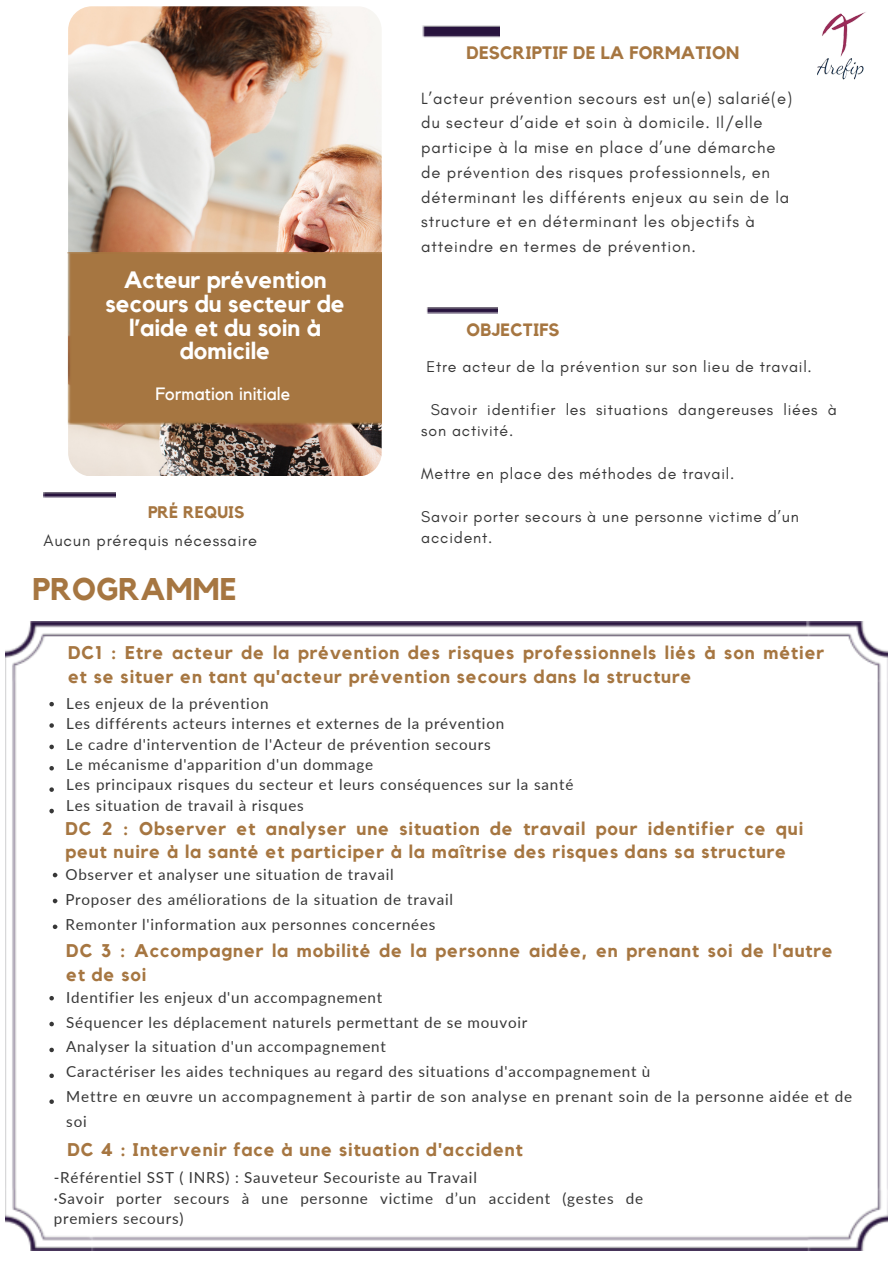
<style>
.page{position:relative;width:894px;height:1264px;background:#fff}
.page>*{position:absolute;margin:0;border:0;box-sizing:border-box;transform-origin:0 0}
.t1{font:700 31.2px "Kollektif";letter-spacing:.01em;color:#a67641}
.t2{font:700 23.55px/23.7px "Kollektif";color:#fff;text-align:center}
.t3{font:700 18.3px/23.7px "Kollektif";letter-spacing:.05em;color:#a67641}
.t4{font:700 18px "Kollektif";letter-spacing:.01em;color:#a67641}
.t5{font:17.85px "Kollektif";letter-spacing:.01em;color:#fff}
.t6{font:700 17.85px "Kollektif";letter-spacing:.01em;color:#a67641}
.t7{font:700 16.8px "Kollektif";letter-spacing:.01em;color:#a67641}
.t8{font:16.65px/24.8px "Glacial Indifference";letter-spacing:.05em;color:#373737}
.t9{font:16.35px "Glacial Indifference";letter-spacing:.05em;color:#373737}
.t10{font:15.9px/21.3px "Glacial Indifference";letter-spacing:.05em;color:#373737}
.t11{font:15.15px/24.8px "Lato";letter-spacing:.05em;color:#373737}
</style>
<div class="page">
<img style="left:68px;top:6px;width:313px;height:470px">
<img style="left:44px;top:492px;width:72px;height:6px">
<div style="left:68px;top:252px;width:313px;height:172px;background:#a67641"></div>
<img style="left:6px;top:621px;width:881px;height:629px">
<img style="left:422px;top:26px;width:77px;height:12px">
<img style="left:426px;top:307px;width:71px;height:6px">
<svg style="left:49px;top:702px;width:5px;height:4px"></svg>
<svg style="left:49px;top:723px;width:5px;height:4px"></svg>
<svg style="left:49px;top:744px;width:5px;height:5px"></svg>
<svg style="left:49px;top:766px;width:5px;height:4px"></svg>
<svg style="left:49px;top:787px;width:5px;height:4px"></svg>
<svg style="left:49px;top:808px;width:5px;height:5px"></svg>
<svg style="left:53px;top:872px;width:4px;height:5px"></svg>
<svg style="left:53px;top:898px;width:4px;height:5px"></svg>
<svg style="left:53px;top:924px;width:4px;height:5px"></svg>
<svg style="left:49px;top:995px;width:5px;height:5px"></svg>
<svg style="left:49px;top:1021px;width:5px;height:5px"></svg>
<svg style="left:49px;top:1047px;width:5px;height:5px"></svg>
<svg style="left:49px;top:1073px;width:5px;height:5px"></svg>
<svg style="left:49px;top:1099px;width:5px;height:4px"></svg>
<img style="left:817px;top:12px;width:49px;height:68px">
<h3 class="t4" style="left:466px;top:44px;width:274px">DESCRIPTIF DE LA FORMATION</h3>
<p class="t2" style="left:105px;top:269px;width:241px">Acteur prévention secours du secteur de l’aide et du soin à domicile</p>
<p class="t5" style="left:155px;top:385px;width:136px">Formation initiale</p>
<p class="t7" style="left:148px;top:505px;width:98px">PRÉ REQUIS</p>
<h5 class="t9" style="left:44px;top:530px;width:215px">Aucun prérequis nécessaire</h5>
<h1 class="t1" style="left:32px;top:575px;width:206px">PROGRAMME</h1>
<p class="t8" style="left:421px;top:85px;width:372px">L’acteur prévention secours est un(e) salarié(e) du secteur d’aide et soin à domicile. Il/elle participe à la mise en place d’une démarche de prévention des risques professionnels, en déterminant les différents enjeux au sein de la structure et en déterminant les objectifs à atteindre en termes de prévention.</p>
<p class="t6" style="left:466px;top:321px;width:94px">OBJECTIFS</p>
<p class="t10" style="left:426px;top:356px;width:387px">Etre acteur de la prévention sur son lieu de travail.</p>
<h3 class="t10" style="left:421px;top:398px;width:417px;text-indent:9px">Savoir identifier les situations dangereuses liées à son activité.</h3>
<p class="t10" style="left:421px;top:463px;width:314px">Mettre en place des méthodes de travail.</p>
<p class="t10" style="left:421px;top:505px;width:379px">Savoir porter secours à une personne victime d’un accident.</p>
<h4 class="t3" style="left:68px;top:641px;width:757px">DC1 : Etre acteur de la prévention des risques professionnels liés à son métier et se situer en tant qu'acteur prévention secours dans la structure</h4>
<p class="t11" style="left:66px;top:691px;width:204px">Les enjeux de la prévention</p>
<p class="t11" style="left:66px;top:711px;width:439px">Les différents acteurs internes et externes de la prévention</p>
<p class="t11" style="left:66px;top:731px;width:426px">Le cadre d'intervention de l'Acteur de prévention secours</p>
<p class="t11" style="left:66px;top:751px;width:308px">Le mécanisme d'apparition d'un dommage</p>
<p class="t11" style="left:66px;top:774px;width:508px;line-height:20.2px">Les principaux risques du secteur et leurs conséquences sur la santé<br>Les situation de travail à risques</p>
<p class="t3" style="left:65px;top:817px;width:739px">DC 2 : Observer et analyser une situation de travail pour identifier ce qui peut nuire à la santé et participer à la maîtrise des risques dans sa structure</p>
<p class="t11" style="left:65px;top:861px;width:330px">Observer et analyser une situation de travail</p>
<p class="t11" style="left:65px;top:886px;width:389px">Proposer des améliorations de la situation de travail<br>Remonter l'information aux personnes concernées</p>
<p class="t3" style="left:66px;top:939px;width:767px">DC 3 : Accompagner la mobilité de la personne aidée, en prenant soi de l'autre et de soi</p>
<p class="t11" style="left:66px;top:984px;width:317px">Identifier les enjeux d'un accompagnement</p>
<p class="t11" style="left:66px;top:1009px;width:462px">Séquencer les déplacement naturels permettant de se mouvoir</p>
<p class="t11" style="left:66px;top:1034px;width:321px">Analyser la situation d'un accompagnement</p>
<p class="t11" style="left:66px;top:1058px;width:585px">Caractériser les aides techniques au regard des situations d'accompagnement ù</p>
<p class="t11" style="left:66px;top:1083px;width:787px">Mettre en œuvre un accompagnement à partir de son analyse en prenant soin de la personne aidée et de soi</p>
<p class="t3" style="left:68px;top:1138px;width:456px">DC 4 : Intervenir face à une situation d'accident</p>
<h4 class="t11" style="left:54px;top:1165px;width:424px">-Référentiel SST ( INRS) : Sauveteur Secouriste au Travail</h4>
<p class="t11" style="left:54px;top:1187px;width:590px;line-height:20.2px">·Savoir porter secours à une personne victime d’un accident (gestes de premiers secours)</p>
</div>
